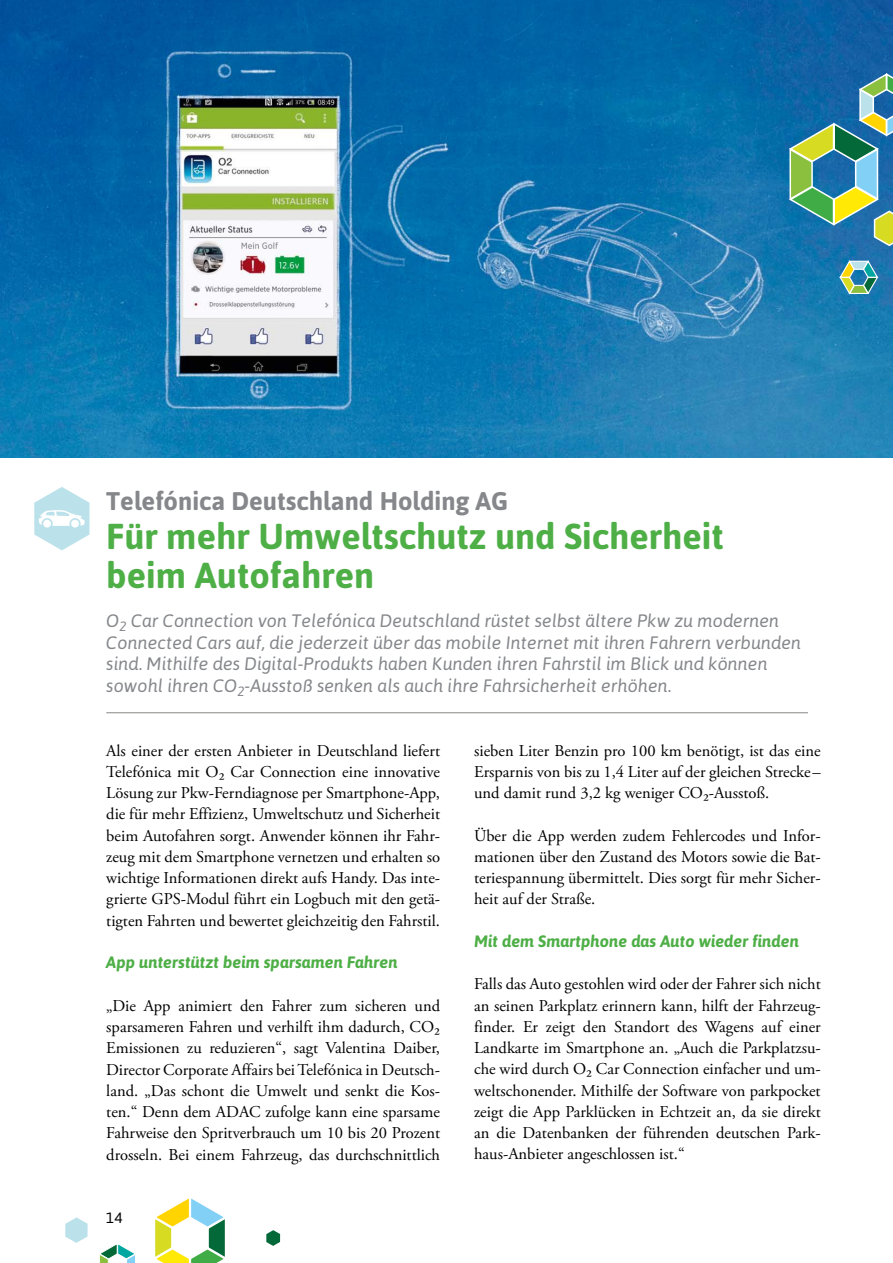
<style>
.page{position:relative;width:893px;height:1263px;background:#fff}
.page>*{position:absolute;margin:0;border:0;box-sizing:border-box;transform-origin:0 0}
.t1{font:700 36px/39px "Asap";color:#4eaf46}
.t2{font:700 25.5px "Asap";color:#85878b}
.t3{font:italic 18px/21.6px "Asap";color:#85878b}
.t4{font:16.5px/21.3px "Adobe Garamond Pro";color:#000;text-align:justify}
.t5{font:italic 700 16.5px "Asap";color:#4eaf46}
.t6{font:15px "Asap";color:#000}
</style>
<div class="page">
<img style="left:0;top:0;width:893px;height:458px">
<svg style="left:155px;top:1198px;width:70px;height:65px"></svg>
<svg style="left:99px;top:1244px;width:36px;height:19px"></svg>
<svg style="left:65px;top:1217px;width:23px;height:26px"></svg>
<svg style="left:266px;top:1230px;width:14px;height:16px"></svg>
<svg style="left:838px;top:259px;width:41px;height:37px;background:#64a3a0"></svg>
<svg style="left:788px;top:72px;width:105px;height:175px;background:#4d8f93"></svg>
<hr style="left:106px;top:712px;width:702px;height:1px;background:#878786">
<svg style="left:34px;top:487px;width:56px;height:63px"></svg>
<div style="left:43px;top:520px;width:8px;height:8px;background:#fff;border-radius:50%"></div>
<h2 class="t2" style="left:106px;top:486px;width:404px">Telefónica Deutschland Holding AG</h2>
<h1 class="t1" style="left:106px;top:517px;width:619px">Für mehr Umweltschutz und Sicherheit beim Autofahren</h1>
<p class="t3" style="left:106px;top:610px;width:696px">O<sub>2</sub> Car Connection von Telefónica Deutschland rüstet selbst ältere Pkw zu modernen Connected Cars auf, die jederzeit über das mobile Internet mit ihren Fahrern verbunden sind. Mithilfe des Digital-Produkts haben Kunden ihren Fahrstil im Blick und können sowohl ihren CO<sub>2</sub>-Ausstoß senken als auch ihre Fahrsicherheit erhöhen.</p>
<p class="t4" style="left:106px;top:740px;width:335px">Als einer der ersten Anbieter in Deutschland liefert Telefónica mit O₂ Car Connection eine innovative Lösung zur Pkw-Ferndiagnose per Smartphone-App, die für mehr Effizienz, Umweltschutz und Sicherheit beim Autofahren sorgt. Anwender können ihr Fahr&shy;zeug mit dem Smartphone vernetzen und erhalten so wichtige Informationen direkt aufs Handy. Das inte&shy;grierte GPS-Modul führt ein Logbuch mit den getä&shy;tigten Fahrten und bewertet gleichzeitig den Fahrstil.</p>
<p class="t5" style="left:106px;top:953px;width:293px">App unterstützt beim sparsamen Fahren</p>
<p class="t4" style="left:106px;top:995px;width:335px">„Die App animiert den Fahrer zum sicheren und sparsameren Fahren und verhilft ihm dadurch, CO₂<br>Emissionen zu reduzieren“, sagt Valentina Daiber, Director Corporate Affairs bei Telefónica in Deutsch&shy;land. „Das schont die Umwelt und senkt die Kos&shy;ten.“ Denn dem ADAC zufolge kann eine sparsame Fahrweise den Spritverbrauch um 10 bis 20 Prozent drosseln. Bei einem Fahrzeug, das durchschnittlich</p>
<p class="t6" style="left:106px;top:1209px;width:18px">14</p>
<p class="t4" style="left:474px;top:740px;width:348px">sieben Liter Benzin pro 100 km benötigt, ist das eine Ersparnis von bis zu 1,4 Liter auf der gleichen Strecke– und damit rund 3,2 kg weniger CO₂-Ausstoß.</p>
<p class="t4" style="left:474px;top:825px;width:348px">Über die App werden zudem Fehlercodes und Infor&shy;mationen über den Zustand des Motors sowie die Bat&shy;teriespannung übermittelt. Dies sorgt für mehr Sicher&shy;heit auf der Straße.</p>
<p class="t5" style="left:474px;top:931px;width:326px">Mit dem Smartphone das Auto wieder finden</p>
<p class="t4" style="left:474px;top:974px;width:348px">Falls das Auto gestohlen wird oder der Fahrer sich nicht an seinen Parkplatz erinnern kann, hilft der Fahrzeug&shy;finder. Er zeigt den Standort des Wagens auf einer Landkarte im Smartphone an. „Auch die Parkplatzsu&shy;che wird durch O₂ Car Connection einfacher und um&shy;weltschonender. Mithilfe der Software von parkpocket zeigt die App Parklücken in Echtzeit an, da sie direkt an die Datenbanken der führenden deutschen Park&shy;haus-Anbieter angeschlossen ist.“</p>
</div>
